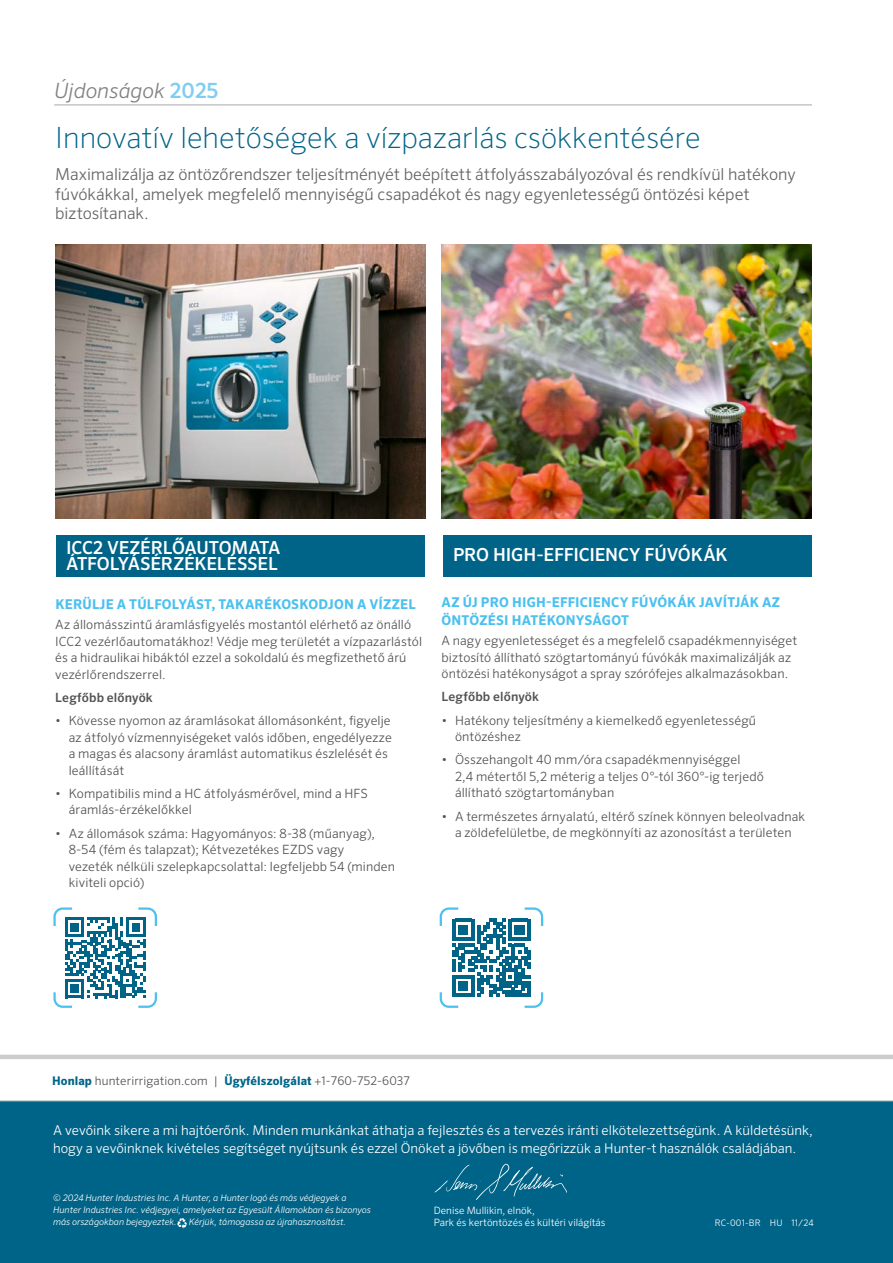
<style>
.page{position:relative;width:893px;height:1263px;background:#fff}
.page>*{position:absolute;margin:0;border:0;box-sizing:border-box;transform-origin:0 0}
.t1{font:200 29.25px "Sero Pro";color:#006488}
.t2{font:italic 300 21px "Sero Pro";color:#808285}
.t3{font:500 18px/16.5px "Sero Pro";letter-spacing:-.01em;color:#fff}
.t4{font:300 16.5px/19.5px "Sero Pro";letter-spacing:-.005em;color:#636466}
.t5{font:300 13.5px/18px "Sero Pro";color:#fff}
.t6{font:700 13.5px/18px "Sero Pro";letter-spacing:.015em;color:#4cc0ef}
.t7{font:300 12.75px/16.5px "Sero Pro";letter-spacing:.01em;color:#515254}
.t8{font:500 12.75px "Sero Pro";letter-spacing:.01em;color:#515254}
.t9{font:300 12px "Sero Pro";letter-spacing:.01em;color:#515254}
.t10{font:300 10.2px/12.1px "Sero Pro";color:#fff}
.t11{font:italic 300 9px/12px "Sero Pro";color:#fff}
.t12{font:300 9px "Sero Pro";letter-spacing:.02em;color:#fff}
.s1{font-weight:500;font-style:normal;color:#81cdf2}
.s2{font-weight:700;color:#006488}
</style>
<div class="page">
<div style="left:0;top:1101px;width:893px;height:162px;background:#006488"></div>
<hr style="left:0;top:1055px;width:893px;height:4px;background:#cfcdcb">
<hr style="left:0;top:1101px;width:893px;height:1px;background:#a7a9ac">
<svg style="left:434px;top:1163px;width:133px;height:37px"></svg>
<hr style="left:54px;top:105px;width:758px;height:1px;background:#a7a9ac">
<svg style="left:177px;top:1218px;width:10px;height:10px"></svg>
<img style="left:55px;top:245px;width:371px;height:273px">
<img style="left:441px;top:245px;width:371px;height:273px">
<div style="left:56px;top:535px;width:369px;height:42px;background:#006488"></div>
<div style="left:443px;top:535px;width:369px;height:42px;background:#006488"></div>
<svg style="left:53px;top:907px;width:104px;height:101px"></svg>
<svg style="left:440px;top:907px;width:103px;height:101px"></svg>
<h2 class="t2" style="left:54px;top:78px;width:166px">Újdonságok <span class="s1">2025</span></h2>
<h1 class="t1" style="left:55px;top:120px;width:647px">Innovatív lehetőségek a vízpazarlás csökkentésére</h1>
<p class="t4" style="left:55px;top:164px;width:742px">Maximalizálja az öntözőrendszer teljesítményét beépített átfolyásszabályozóval és rendkívül hatékony fúvókákkal, amelyek megfelelő mennyiségű csapadékot és nagy egyenletességű öntözési képet biztosítanak.</p>
<h3 class="t3" style="left:66px;top:539px;width:216px">ICC2 VEZÉRLŐAUTOMATA<br>ÁTFOLYÁSÉRZÉKELÉSSEL</h3>
<h3 class="t3" style="left:453px;top:546px;width:276px">PRO HIGH-EFFICIENCY FÚVÓKÁK</h3>
<p class="t6" style="left:55px;top:596px;width:362px">KERÜLJE A TÚLFOLYÁST, TAKARÉKOSKODJON A VÍZZEL</p>
<p class="t7" style="left:55px;top:616px;width:368px">Az állomásszintű áramlásfigyelés mostantól elérhető az önálló ICC2 vezérlőautomatákhoz! Védje meg területét a vízpazarlástól és a hidraulikai hibáktól ezzel a sokoldalú és megfizethető árú vezérlőrendszerrel.</p>
<p class="t8" style="left:55px;top:690px;width:99px">Legfőbb előnyök</p>
<p class="t7" style="left:69px;top:712px;width:325px;text-indent:-14px">• Kövesse nyomon az áramlásokat állomásonként, figyelje az átfolyó vízmennyiségeket valós időben, engedélyezze a magas és alacsony áramlást automatikus észlelését és leállítását</p>
<p class="t7" style="left:69px;top:785px;width:301px;text-indent:-14px">• Kompatibilis mind a HC átfolyásmérővel, mind a HFS áramlás-érzékelőkkel</p>
<p class="t7" style="left:69px;top:825px;width:328px;text-indent:-14px">• Az állomások száma: Hagyományos: 8-38 (műanyag), 8-54 (fém és talapzat); Kétvezetékes EZDS vagy<br>vezeték nélküli szelepkapcsolattal: legfeljebb 54 (minden kiviteli opció)</p>
<p class="t6" style="left:442px;top:594px;width:340px">AZ ÚJ PRO HIGH-EFFICIENCY FÚVÓKÁK JAVÍTJÁK AZ<br>ÖNTÖZÉSI HATÉKONYSÁGOT</p>
<p class="t7" style="left:441px;top:632px;width:357px">A nagy egyenletességet és a megfelelő csapadékmennyiséget biztosító állítható szögtartományú fúvókák maximalizálják az öntözési hatékonyságot a spray szórófejes alkalmazásokban.</p>
<p class="t8" style="left:441px;top:689px;width:99px">Legfőbb előnyök</p>
<p class="t7" style="left:455px;top:712px;width:303px;text-indent:-14px">• Hatékony teljesítmény a kiemelkedő egyenletességű öntözéshez</p>
<p class="t7" style="left:455px;top:751px;width:310px;text-indent:-14px">• Összehangolt 40 mm/óra csapadékmennyiséggel<br>2,4 métertől 5,2 méterig a teljes 0°-tól 360°-ig terjedő állítható szögtartományban</p>
<p class="t7" style="left:441px;top:808px;width:365px;text-align:center">• A természetes árnyalatú, eltérő színek könnyen beleolvadnak a zöldefelületbe, de megkönnyíti az azonosítást a területen</p>
<p class="t9" style="left:52px;top:1073px;width:359px"><span class="s2">Honlap</span> hunterirrigation.com | <span class="s2">Ügyfélszolgálat</span> +1-760-752-6037</p>
<p class="t5" style="left:53px;top:1120px;width:761px">A vevőink sikere a mi hajtóerőnk. Minden munkánkat áthatja a fejlesztés és a tervezés iránti elkötelezettségünk. A küldetésünk, hogy a vevőinknek kivételes segítséget nyújtsunk és ezzel Önöket a jövőben is megőrizzük a Hunter-t használók családjában.</p>
<p class="t11" style="left:53px;top:1192px;width:319px">© 2024 Hunter Industries Inc. A Hunter, a Hunter logó és más védjegyek a<br>Hunter Industries Inc. védjegyei, amelyeket az Egyesült Államokban és bizonyos más országokban bejegyeztek.</p>
<p class="t10" style="left:434px;top:1204px;width:173px">Denise Mullikin, elnök,<br>Park és kertöntözés és kültéri világítás</p>
<p class="t11" style="left:189px;top:1216px;width:159px">Kérjük, támogassa az újrahasznosítást.</p>
<p class="t12" style="left:715px;top:1217px;width:101px">RC-001-BR HU 11/24</p>
</div>
